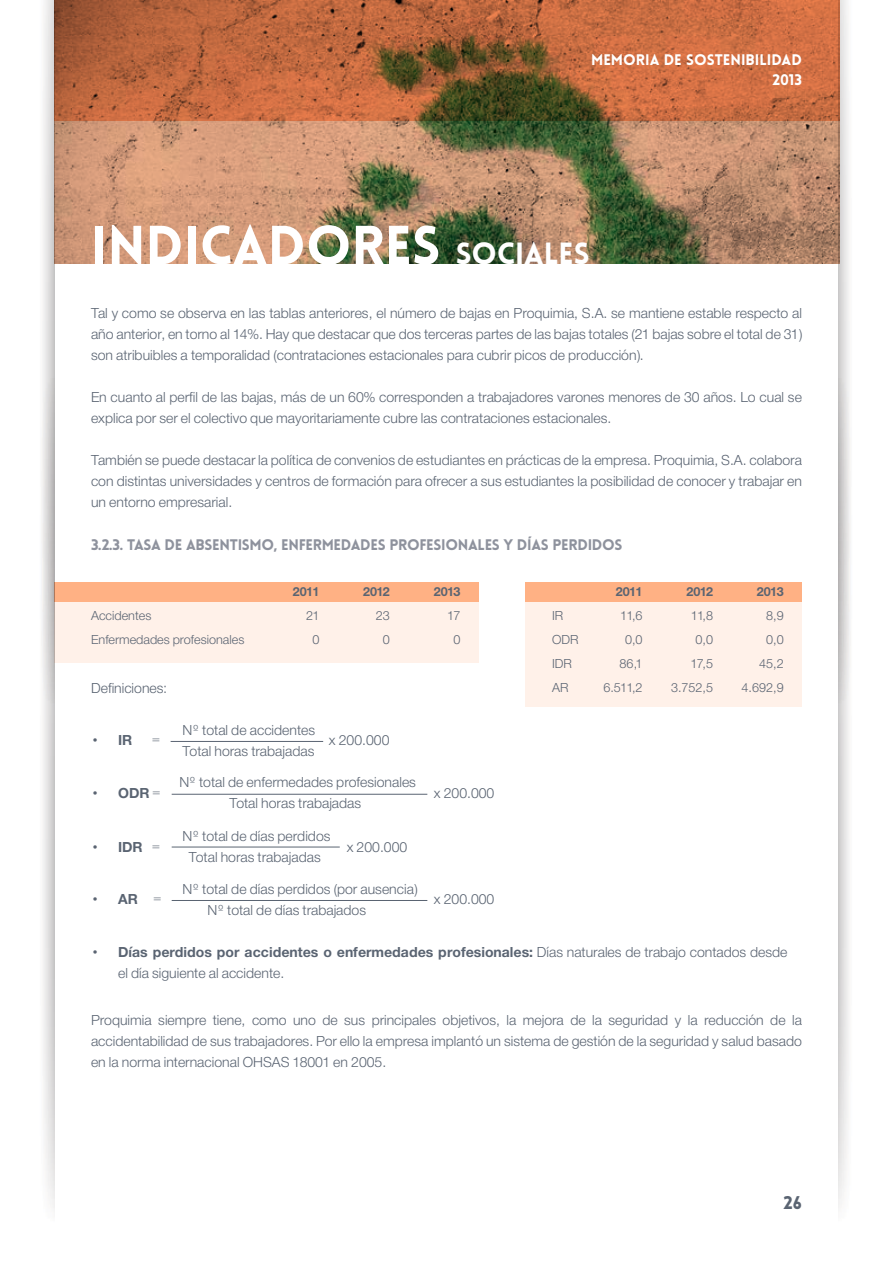
<style>
.page{position:relative;width:893px;height:1263px;background:#fff}
.page>*{position:absolute;margin:0;border:0;box-sizing:border-box;transform-origin:0 0}
.t1{font:900 54px "Lovelo";color:#fff}
.t2{font:900 18px "Lovelo";color:#5a6472}
.t3{font:15px/21px "NH45";color:#5a6472}
.t4{font:15px "NH75";color:#5a6472}
.t5{font:900 15px "Lovelo";letter-spacing:-.02em;color:#8e929d}
.t6{font:900 15px/19.5px "Lovelo";color:#fff;text-align:right}
.t7{font:13.5px/24px "NH45";color:#5a6472;text-align:center}
.t8{font:13.5px "NH75";letter-spacing:-.05em;color:#5a6472}
.s1{font-size:30px}
.s2{font-family:"NH45"}
</style>
<div class="page">
<svg style="left:40px;top:190px;width:14px;height:21px"></svg>
<img style="left:839px;top:0;width:10px;height:217px">
<svg style="left:839px;top:190px;width:10px;height:21px"></svg>
<img style="left:838px;top:217px;width:13px;height:991px">
<img style="left:54px;top:0;width:785px;height:264px">
<div style="left:54px;top:582px;width:425px;height:80px;background:#fff1e9"></div>
<div style="left:526px;top:582px;width:276px;height:124px;background:#fff1e9"></div>
<div style="left:54px;top:582px;width:425px;height:20px;background:#ffb184"></div>
<div style="left:526px;top:582px;width:276px;height:20px;background:#ffb184"></div>
<hr style="left:171px;top:741px;width:152px;height:1px;background:#5a6472">
<hr style="left:172px;top:794px;width:255px;height:1px;background:#5a6472">
<hr style="left:172px;top:847px;width:168px;height:1px;background:#5a6472">
<hr style="left:172px;top:900px;width:255px;height:1px;background:#5a6472">
<p class="t6" style="left:591px;top:51px;width:212px">MEMORIA DE SOSTENIBILIDAD<br>2013</p>
<h1 class="t1" style="left:91px;top:212px;width:500px">INDICADORES <span class="s1">SOCIALES</span></h1>
<p class="t3" style="left:91px;top:304px;width:712px;text-align:justify">Tal y como se observa en las tablas anteriores, el número de bajas en Proquimia, S.A. se mantiene estable respecto al año anterior, en torno al 14%. Hay que destacar que dos terceras partes de las bajas totales (21 bajas sobre el total de 31) son atribuibles a temporalidad (contrataciones estacionales para cubrir picos de producción).</p>
<p class="t3" style="left:91px;top:388px;width:712px">En cuanto al perfil de las bajas, más de un 60% corresponden a trabajadores varones menores de 30 años. Lo cual se explica por ser el colectivo que mayoritariamente cubre las contrataciones estacionales.</p>
<p class="t3" style="left:91px;top:451px;width:712px;text-align:justify">También se puede destacar la política de convenios de estudiantes en prácticas de la empresa. Proquimia, S.A. colabora con distintas universidades y centros de formación para ofrecer a sus estudiantes la posibilidad de conocer y trabajar en un entorno empresarial.</p>
<p class="t5" style="left:91px;top:536px;width:533px">3.2.3. TASA DE ABSENTISMO, ENFERMEDADES PROFESIONALES Y DÍAS PERDIDOS</p>
<p class="t8" style="left:293px;top:583px;width:28px">2011</p>
<p class="t7" style="left:306px;top:605px;width:15px">21<br>0</p>
<p class="t8" style="left:363px;top:583px;width:28px">2012</p>
<p class="t7" style="left:376px;top:605px;width:16px">23<br>0</p>
<p class="t8" style="left:434px;top:583px;width:28px">2013</p>
<p class="t7" style="left:447px;top:605px;width:15px">17<br>0</p>
<p class="t7" style="left:91px;top:605px;width:155px;text-align:left">Accidentes<br>Enfermedades profesionales</p>
<p class="t7" style="left:552px;top:605px;width:28px;text-align:left">IR<br>ODR<br>IDR<br>AR</p>
<p class="t3" style="left:91px;top:679px;width:77px">Definiciones:</p>
<p class="t8" style="left:616px;top:583px;width:28px">2011</p>
<p class="t7" style="left:603px;top:605px;width:41px;text-align:right">11,6<br>0,0<br>86,1<br>6.511,2</p>
<p class="t8" style="left:686px;top:583px;width:28px">2012</p>
<p class="t7" style="left:671px;top:605px;width:44px;text-align:right">11,8<br>0,0<br>17,5<br>3.752,5</p>
<p class="t8" style="left:757px;top:583px;width:28px">2013</p>
<p class="t7" style="left:742px;top:605px;width:44px;text-align:right">8,9<br>0,0<br>45,2<br>4.692,9</p>
<p class="t3" style="left:183px;top:721px;width:134px">Nº total de accidentes</p>
<p class="t4" style="left:91px;top:730px;width:43px">• IR</p>
<p class="t3" style="left:152px;top:731px;width:9px">=</p>
<p class="t3" style="left:329px;top:731px;width:62px">x 200.000</p>
<p class="t3" style="left:179px;top:736px;width:238px;line-height:31.5px">Total horas trabajadas<br>Nº total de enfermedades profesionales</p>
<p class="t4" style="left:91px;top:783px;width:71px">• ODR <span class="s2">=</span></p>
<p class="t3" style="left:434px;top:784px;width:62px">x 200.000</p>
<p class="t3" style="left:183px;top:788px;width:180px;line-height:33px;text-indent:47px">Total horas trabajadas<br>Nº total de días perdidos</p>
<p class="t4" style="left:91px;top:837px;width:70px">• IDR <span class="s2">=</span></p>
<p class="t3" style="left:347px;top:838px;width:62px">x 200.000</p>
<p class="t3" style="left:183px;top:843px;width:236px;line-height:31.5px;text-indent:6px">Total horas trabajadas<br>Nº total de días perdidos (por ausencia)</p>
<p class="t4" style="left:91px;top:889px;width:72px">• AR <span class="s2">=</span></p>
<p class="t3" style="left:434px;top:890px;width:62px">x 200.000</p>
<p class="t3" style="left:208px;top:901px;width:160px">Nº total de días trabajados</p>
<p class="t4" style="left:91px;top:942px;width:698px">• Días perdidos por accidentes o enfermedades profesionales: <span class="s2">Días naturales de trabajo contados desde</span></p>
<p class="t3" style="left:118px;top:964px;width:168px">el día siguiente al accidente.</p>
<p class="t3" style="left:91px;top:1010px;width:712px;text-align:justify">Proquimia siempre tiene, como uno de sus principales objetivos, la mejora de la seguridad y la reducción de la accidentabilidad de sus trabajadores. Por ello la empresa implantó un sistema de gestión de la seguridad y salud basado en la norma internacional OHSAS 18001 en 2005.</p>
<p class="t2" style="left:783px;top:1191px;width:20px">26</p>
</div>
